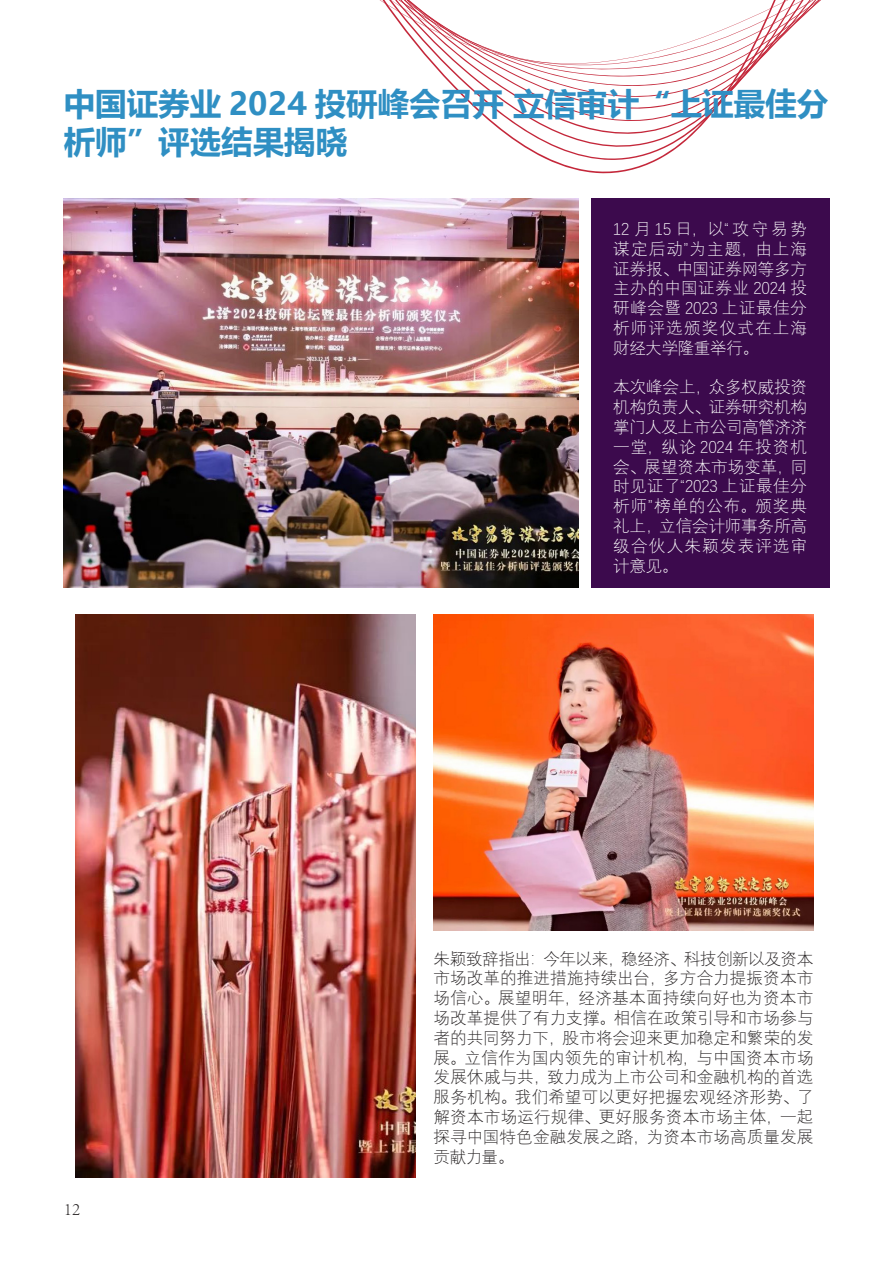
<style>
.page{position:relative;width:893px;height:1263px;background:#fff}
.page>*{position:absolute;margin:0;border:0;box-sizing:border-box;transform-origin:0 0}
.t1{font:700 31.5px/37.8px "Microsoft Ya Hei";color:#2f8fc3}
.t2{font:300 18px "Adobe Song Std";color:#231f20}
.t3{font:300 16.5px/19.8px "Deng Xian";letter-spacing:.015em;color:#231f20;text-align:justify}
.t4{font:300 16.5px/19.8px "Deng Xian";letter-spacing:.035em;color:#fff;text-align:justify}
</style>
<div class="page">
<svg style="left:227px;top:0;width:603px;height:275px"></svg>
<img style="left:434px;top:614px;width:379px;height:317px">
<img style="left:75px;top:614px;width:341px;height:564px">
<div style="left:591px;top:199px;width:238px;height:389px;background:#3c0a4d"></div>
<img style="left:64px;top:199px;width:514px;height:389px">
<p class="t1" style="left:64px;top:83px;width:766px">中国证券业 2024 投研峰会召开 立信审计“上证最佳分析师”评选结果揭晓</p>
<p class="t4" style="left:613px;top:218px;width:195px">12月15日，以“攻守易势谋定后动”为主题，由上海证券报、中国证券网等多方主办的中国证券业 2024 投研峰会暨 2023 上证最佳分析师评选颁奖仪式在上海财经大学隆重举行。</p>
<p class="t4" style="left:613px;top:377px;width:196px">本次峰会上，众多权威投资机构负责人、证券研究机构掌门人及上市公司高管济济一堂，纵论 2024 年投资机会、展望资本市场变革，同时见证了“2023 上证最佳分析师”榜单的公布。颁奖典礼上，立信会计师事务所高级合伙人朱颖发表评选审计意见。</p>
<p class="t2" style="left:64px;top:1199px;width:18px">12</p>
<p class="t3" style="left:433px;top:948px;width:382px">朱颖致辞指出：今年以来，稳经济、科技创新以及资本市场改革的推进措施持续出台，多方合力提振资本市场信心。展望明年，经济基本面持续向好也为资本市场改革提供了有力支撑。相信在政策引导和市场参与者的共同努力下，股市将会迎来更加稳定和繁荣的发展。立信作为国内领先的审计机构，与中国资本市场发展休戚与共，致力成为上市公司和金融机构的首选服务机构。我们希望可以更好把握宏观经济形势、了解资本市场运行规律、更好服务资本市场主体，一起探寻中国特色金融发展之路，为资本市场高质量发展贡献力量。</p>
</div>
